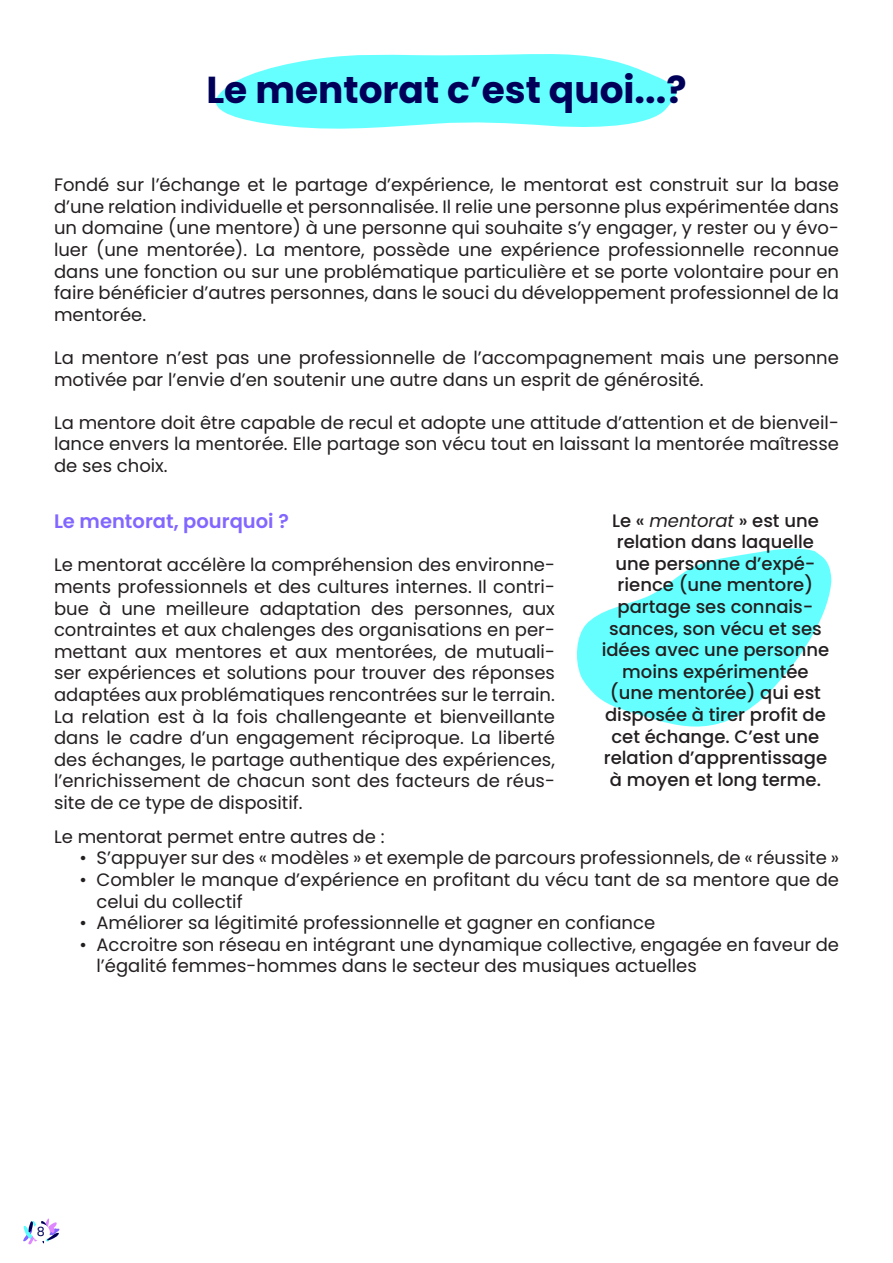
<style>
.page{position:relative;width:893px;height:1263px;background:#fff}
.page>*{position:absolute;margin:0;border:0;box-sizing:border-box;transform-origin:0 0}
.t1{font:700 37.5px "Poppins";color:#000059}
.t2{font:600 19.5px "Poppins";color:#8266ff}
.t3{font:18px/21.6px "Poppins";color:#231f20;text-align:justify}
.t4{font:500 18px/21.6px "Poppins";color:#231f20;text-align:center}
.t5{font:12.75px "Poppins";color:#000059}
.s1{font-weight:400;font-style:italic}
</style>
<div class="page">
<svg style="left:23px;top:1218px;width:37px;height:26px"></svg>
<div style="left:32px;top:1223px;width:18px;height:18px;background:#fff;border-radius:50%"></div>
<svg style="left:577px;top:548px;width:254px;height:179px;fill:#6ff"></svg>
<svg style="left:215px;top:54px;width:463px;height:75px"></svg>
<p class="t1" style="left:206px;top:68px;width:482px">Le mentorat c’est quoi...?</p>
<p class="t3" style="left:54px;top:174px;width:786px">Fondé sur l’échange et le partage d’expérience, le mentorat est construit sur la base d’une relation individuelle et personnalisée. Il relie une personne plus expérimentée dans un domaine (une mentore) à une personne qui souhaite s’y engager, y rester ou y évo&shy;luer (une mentorée). La mentore, possède une expérience professionnelle reconnue dans une fonction ou sur une problématique particulière et se porte volontaire pour en faire bénéficier d’autres personnes, dans le souci du développement professionnel de la mentorée.</p>
<p class="t3" style="left:54px;top:347px;width:786px">La mentore n’est pas une professionnelle de l’accompagnement mais une personne motivée par l’envie d’en soutenir une autre dans un esprit de générosité.</p>
<p class="t3" style="left:54px;top:412px;width:786px">La mentore doit être capable de recul et adopte une attitude d’attention et de bienveil&shy;lance envers la mentorée. Elle partage son vécu tout en laissant la mentorée maîtresse de ses choix.</p>
<p class="t2" style="left:54px;top:510px;width:236px">Le mentorat, pourquoi ?</p>
<p class="t3" style="left:54px;top:554px;width:502px">Le mentorat accélère la compréhension des environne&shy;ments professionnels et des cultures internes. Il contri&shy;bue à une meilleure adaptation des personnes, aux contraintes et aux chalenges des organisations en per&shy;mettant aux mentores et aux mentorées, de mutuali&shy;ser expériences et solutions pour trouver des réponses adaptées aux problématiques rencontrées sur le terrain.</p>
<p class="t3" style="left:54px;top:706px;width:502px">La relation est à la fois challengeante et bienveillante dans le cadre d’un engagement réciproque. La liberté des échanges, le partage authentique des expériences, l’enrichissement de chacun sont des facteurs de réus&shy;site de ce type de dispositif.</p>
<p class="t3" style="left:54px;top:826px;width:332px">Le mentorat permet entre autres de :</p>
<p class="t3" style="left:80px;top:847px;width:761px">• S’appuyer sur des « modèles » et exemple de parcours professionnels, de « réussite »</p>
<p class="t3" style="left:97px;top:869px;width:744px;text-indent:-17px">• Combler le manque d’expérience en profitant du vécu tant de sa mentore que de celui du collectif</p>
<p class="t3" style="left:80px;top:912px;width:577px">• Améliorer sa légitimité professionnelle et gagner en confiance</p>
<p class="t3" style="left:97px;top:934px;width:744px;text-indent:-17px">• Accroitre son réseau en intégrant une dynamique collective, engagée en faveur de l’égalité femmes-hommes dans le secteur des musiques actuelles</p>
<p class="t4" style="left:602px;top:510px;width:229px">Le « <span class="s1">mentorat</span> » est une relation dans laquelle une personne d’expé&shy;rience (une mentore) partage ses connais&shy;sances, son vécu et ses idées avec une personne moins expérimentée (une mentorée) qui est disposée à tirer profit de cet échange. C’est une relation d’apprentissage à moyen et long terme.</p>
<p class="t5" style="left:37px;top:1224px;width:10px">8</p>
</div>
